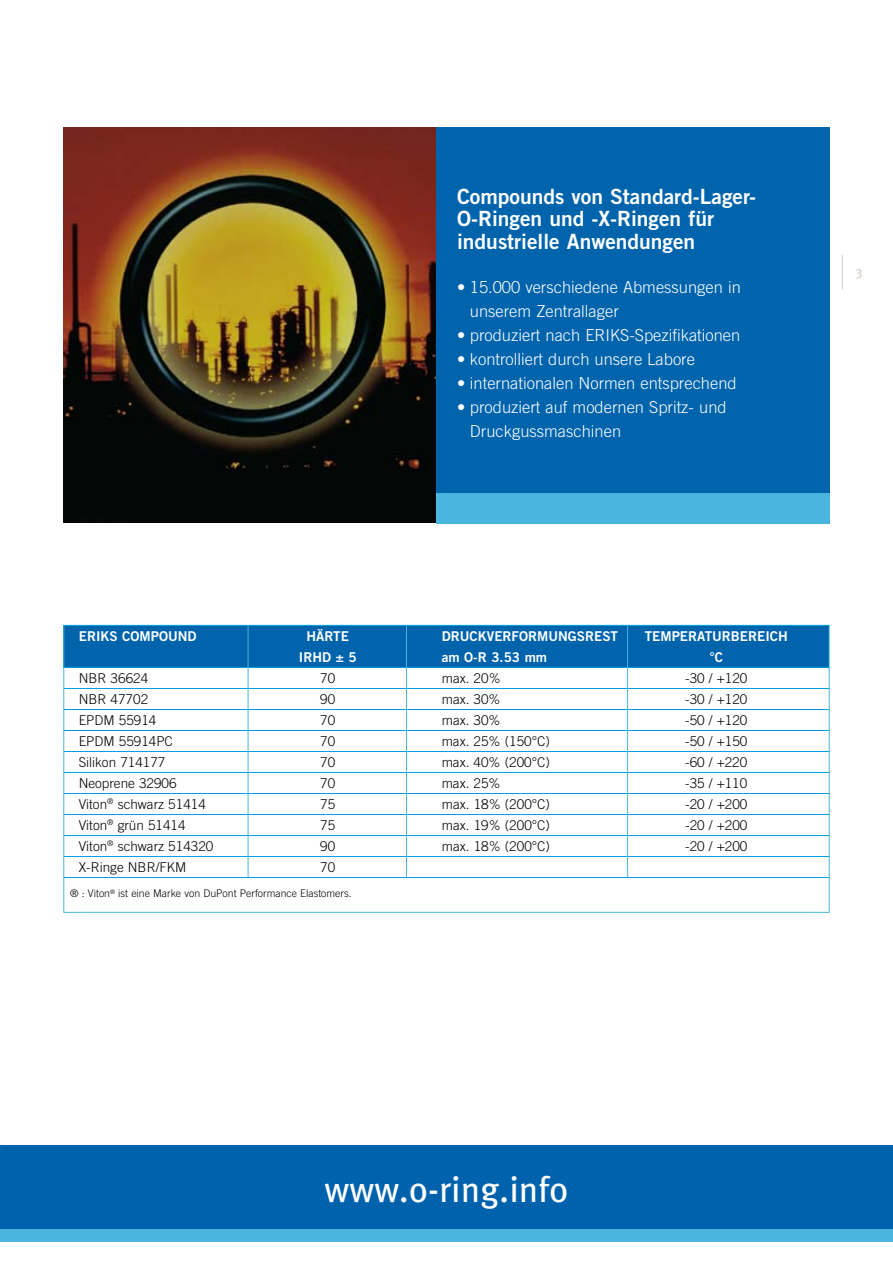
<style>
.page{position:relative;width:893px;height:1263px;background:#fff}
.page>*{position:absolute;margin:0;border:0;box-sizing:border-box;transform-origin:0 0}
.t1{font:36px "Meta";color:#fff}
.t2{font:21px/22.5px "Trade Gothic LT Std Bd 2";color:#fff}
.t3{font:300 16.5px/24px "Trade Gothic LT Std";color:#fff}
.t4{font:300 13.5px "Trade Gothic LT Std";color:#000}
.t5{font:13.5px "Trade Gothic LT Std Bd 2";color:#fff}
.t6{font:13.5px "Meta";color:#d3cbc1}
.t7{font:300 10.5px "Trade Gothic LT Std";color:#000}
</style>
<div class="page">
<hr style="left:842px;top:255px;width:1px;height:34px;background:#d3cbc1">
<div style="left:0;top:1145px;width:893px;height:85px;background:#0062ac"></div>
<div style="left:0;top:1229px;width:893px;height:13px;background:#4ab5df"></div>
<div style="left:64px;top:625px;width:765px;height:42px;background:#0064ad"></div>
<img style="left:64px;top:128px;width:372px;height:394px">
<div style="left:436px;top:128px;width:393px;height:396px;background:#0064ad"></div>
<div style="left:436px;top:493px;width:393px;height:31px;background:#4ab5df"></div>
<hr style="left:64px;top:625px;width:765px;height:1px;background:#009ee0">
<hr style="left:64px;top:667px;width:765px;height:1px;background:#009ee0">
<hr style="left:64px;top:688px;width:765px;height:1px;background:#009ee0">
<hr style="left:64px;top:709px;width:765px;height:1px;background:#009ee0">
<hr style="left:64px;top:730px;width:765px;height:1px;background:#009ee0">
<hr style="left:64px;top:751px;width:765px;height:1px;background:#009ee0">
<hr style="left:64px;top:772px;width:765px;height:1px;background:#009ee0">
<hr style="left:64px;top:793px;width:765px;height:1px;background:#009ee0">
<hr style="left:64px;top:814px;width:765px;height:1px;background:#009ee0">
<hr style="left:64px;top:835px;width:765px;height:1px;background:#009ee0">
<hr style="left:64px;top:856px;width:765px;height:1px;background:#009ee0">
<hr style="left:64px;top:877px;width:765px;height:1px;background:#009ee0">
<hr style="left:248px;top:626px;width:1px;height:251px;background:#4ab5df">
<hr style="left:406px;top:626px;width:1px;height:251px;background:#4ab5df">
<hr style="left:627px;top:626px;width:1px;height:251px;background:#4ab5df">
<h2 class="t2" style="left:457px;top:185px;width:301px">Compounds von Standard-Lager-<br>O-Ringen und -X-Ringen für industrielle Anwendungen</h2>
<p class="t3" style="left:470px;top:274px;width:272px;text-indent:-13px">• 15.000 verschiedene Abmessungen in unserem Zentrallager</p>
<p class="t3" style="left:457px;top:322px;width:285px">• produziert nach ERIKS-Spezifikationen</p>
<p class="t3" style="left:457px;top:346px;width:239px">• kontrolliert durch unsere Labore</p>
<p class="t3" style="left:457px;top:370px;width:281px">• internationalen Normen entsprechend</p>
<p class="t3" style="left:470px;top:395px;width:258px;text-indent:-13px">• produziert auf modernen Spritz- und<br>Druckgussmaschinen</p>
<p class="t6" style="left:855px;top:264px;width:8px">3</p>
<p class="t5" style="left:79px;top:627px;width:119px">ERI KS COMPOUND</p>
<p class="t5" style="left:307px;top:627px;width:42px">Härte</p>
<p class="t5" style="left:442px;top:627px;width:28px">Druck</p>
<p class="t5" style="left:487px;top:627px;width:61px">verformun</p>
<p class="t5" style="left:568px;top:627px;width:52px">gsRest</p>
<p class="t5" style="left:645px;top:627px;width:10px">Tempe</p>
<p class="t5" style="left:688px;top:627px;width:91px">ratu rbereich</p>
<p class="t5" style="left:312px;top:648px;width:46px">HD ± 5</p>
<p class="t5" style="left:442px;top:648px;width:107px">am O-R 3.53 mm</p>
<p class="t5" style="left:709px;top:648px;width:15px">°C</p>
<p class="t4" style="left:79px;top:670px;width:71px">NBR 36624</p>
<p class="t4" style="left:320px;top:670px;width:17px">70</p>
<p class="t4" style="left:442px;top:670px;width:60px">max. 20%</p>
<p class="t4" style="left:685px;top:670px;width:64px">-30 / +120</p>
<p class="t4" style="left:79px;top:691px;width:71px">NBR 47702</p>
<p class="t4" style="left:320px;top:691px;width:17px">90</p>
<p class="t4" style="left:442px;top:691px;width:60px">max. 30%</p>
<p class="t4" style="left:685px;top:691px;width:64px">-30 / +120</p>
<p class="t4" style="left:79px;top:712px;width:79px">EPDM 55914</p>
<p class="t4" style="left:320px;top:712px;width:17px">70</p>
<p class="t4" style="left:442px;top:712px;width:60px">max. 30%</p>
<p class="t4" style="left:685px;top:712px;width:64px">-50 / +120</p>
<p class="t4" style="left:79px;top:733px;width:96px">EPDM 55914PC</p>
<p class="t4" style="left:320px;top:733px;width:17px">70</p>
<p class="t4" style="left:442px;top:733px;width:110px">max. 25% (150°C)</p>
<p class="t4" style="left:685px;top:733px;width:64px">-50 / +150</p>
<p class="t4" style="left:79px;top:754px;width:88px">Silikon 714177</p>
<p class="t4" style="left:320px;top:754px;width:17px">70</p>
<p class="t4" style="left:442px;top:754px;width:110px">max. 40% (200°C)</p>
<p class="t4" style="left:685px;top:754px;width:64px">-60 / +220</p>
<p class="t4" style="left:79px;top:775px;width:99px">Neoprene 32906</p>
<p class="t4" style="left:320px;top:775px;width:17px">70</p>
<p class="t4" style="left:442px;top:775px;width:60px">max. 25%</p>
<p class="t4" style="left:685px;top:775px;width:64px">-35 / +110</p>
<p class="t4" style="left:79px;top:796px;width:129px">Viton<sup>®</sup> schwarz 51414</p>
<p class="t4" style="left:320px;top:796px;width:17px">75</p>
<p class="t4" style="left:442px;top:796px;width:110px">max. 18% (200°C)</p>
<p class="t4" style="left:685px;top:796px;width:64px">-20 / +200</p>
<p class="t4" style="left:79px;top:817px;width:108px">Viton<sup>®</sup> grün 51414</p>
<p class="t4" style="left:320px;top:817px;width:17px">75</p>
<p class="t4" style="left:442px;top:817px;width:110px">max. 19% (200°C)</p>
<p class="t4" style="left:685px;top:817px;width:64px">-20 / +200</p>
<p class="t4" style="left:79px;top:838px;width:136px">Viton<sup>®</sup> schwarz 514320</p>
<p class="t4" style="left:320px;top:838px;width:17px">90</p>
<p class="t4" style="left:442px;top:838px;width:110px">max. 18% (200°C)</p>
<p class="t4" style="left:685px;top:838px;width:64px">-20 / +200</p>
<p class="t4" style="left:79px;top:859px;width:109px">X-Ringe NBR/FKM</p>
<p class="t4" style="left:320px;top:859px;width:17px">70</p>
<p class="t7" style="left:70px;top:887px;width:283px">® : Viton<sup>®</sup> ist eine Marke von DuPont Performance Elastomers.</p>
<h1 class="t1" style="left:325px;top:1168px;width:245px">www.o-ring.info</h1>
</div>
